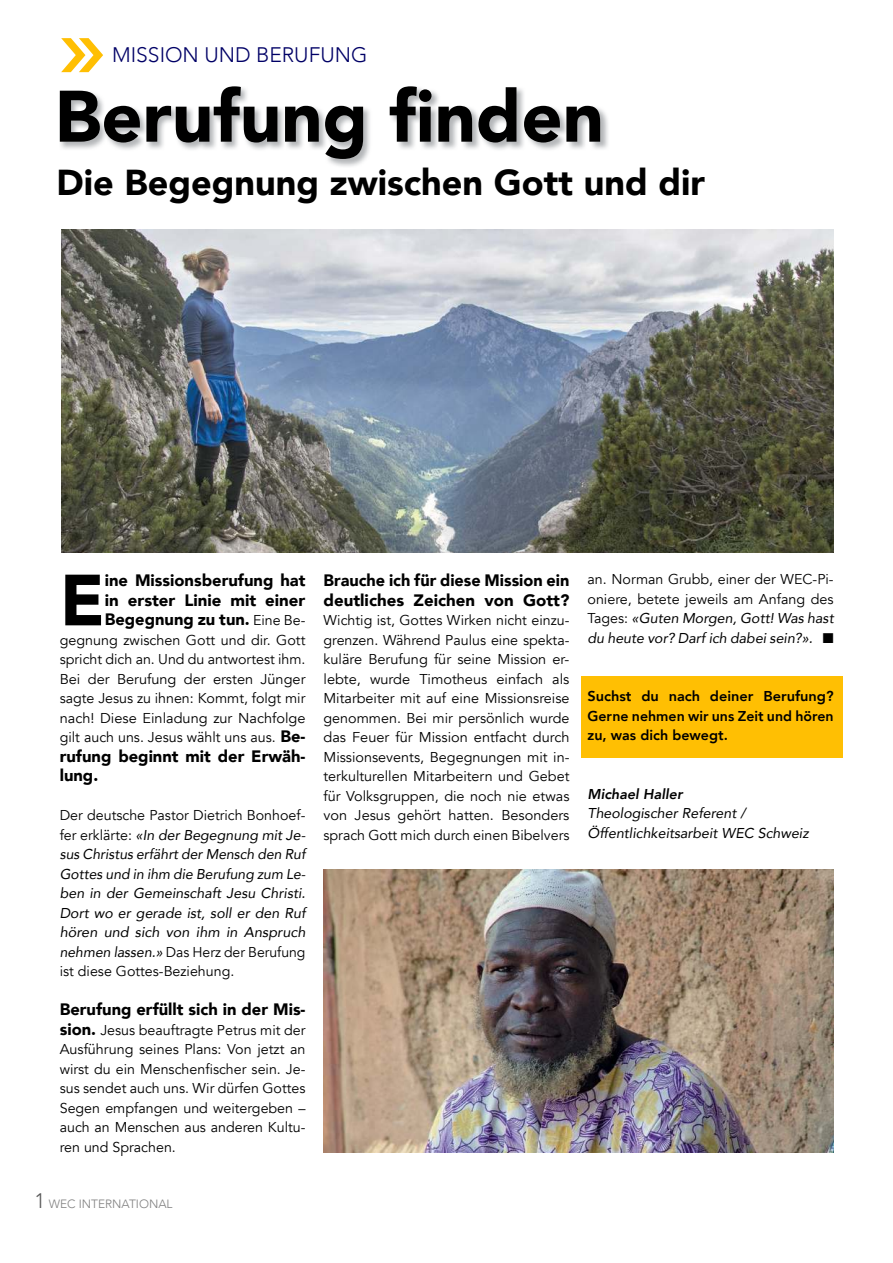
<style>
.page{position:relative;width:893px;height:1263px;background:#fff}
.page>*{position:absolute;margin:0;border:0;box-sizing:border-box;transform-origin:0 0}
.t1{font:900 72px "Avenir";color:#000}
.t2{font:900 71.55px "Avenir";color:#000}
.t3{font:900 36px "Avenir";color:#000}
.t4{font:300 21px "Avenir";color:#006}
.t5{font:900 16.5px/19.5px "Avenir";color:#000}
.t6{font:14.25px/19.5px "Avenir";color:#000;text-align:justify}
.t7{font:italic 14.25px/19.5px "Avenir";color:#000;text-align:justify}
.t8{font:800 14.25px/19.5px "Avenir";color:#000;text-align:justify}
.t9{font:italic 800 14.25px "Avenir";color:#000}
.t10{font:300 12px "Avenir";color:#7f7f7f}
.s1{font-weight:400;font-size:14.25px}
.s2{font-weight:900;font-size:16.5px}
.s3{font-style:normal}
.s4{font-size:21px;color:#575757}
.s5{font-style:italic}
</style>
<div class="page">
<div style="left:581px;top:676px;width:261px;height:81px;background:#ffbf03"></div>
<svg style="left:61px;top:38px;width:42px;height:34px"></svg>
<img style="left:60px;top:87px;width:548px;height:80px">
<img style="left:323px;top:870px;width:511px;height:282px">
<img style="left:61px;top:230px;width:773px;height:323px">
<h3 class="t4" style="left:112px;top:43px;width:257px">MISSION UND BERUFUNG</h3>
<h1 class="t1" style="left:55px;top:55px;width:551px">Berufung finden</h1>
<h3 class="t3" style="left:57px;top:167px;width:650px">Die Begegnung zwischen Gott und dir</h3>
<h2 class="t2" style="left:60px;top:570px;width:47px">E</h2>
<p class="t5" style="left:105px;top:572px;width:202px;text-align:justify">ine Missionsberufung hat in erster Linie mit einer Begegnung zu tun. <span class="s1">Eine Be-</span></p>
<p class="t6" style="left:60px;top:632px;width:247px">gegnung zwischen Gott und dir. Gott spricht dich an. Und du antwortest ihm.<br>Bei der Berufung der ersten Jünger sagte Jesus zu ihnen: Kommt, folgt mir nach! Diese Einladung zur Nachfolge gilt auch uns. Jesus wählt uns aus. <span class="s2">Be-</span></p>
<p class="t5" style="left:60px;top:748px;width:247px">rufung beginnt mit der Erwäh&shy;lung.</p>
<p class="t7" style="left:60px;top:806px;width:247px"><span class="s3">Der deutsche Pastor Dietrich Bonhoef&shy;fer erklärte:</span> «In der Begegnung mit Je&shy;sus Christus erfährt der Mensch den Ruf Gottes und in ihm die Berufung zum Le&shy;ben in der Gemeinschaft Jesu Christi.<br>Dort wo er gerade ist, soll er den Ruf hören und sich von ihm in Anspruch nehmen lassen.» <span class="s3">Das Herz der Berufung ist diese Gottes-Beziehung.</span></p>
<p class="t5" style="left:60px;top:1001px;width:247px">Berufung erfüllt sich in der Mis-</p>
<p class="t6" style="left:60px;top:1022px;width:247px"><span class="s2">sion.</span> Jesus beauftragte Petrus mit der Ausführung seines Plans: Von jetzt an wirst du ein Menschenfischer sein. Je&shy;sus sendet auch uns. Wir dürfen Gottes Segen empfangen und weitergeben – auch an Menschen aus anderen Kultu&shy;ren und Sprachen.</p>
<p class="t10" style="left:35px;top:1197px;width:139px"><span class="s4">1</span> WEC INTERNATIONAL</p>
<p class="t5" style="left:323px;top:572px;width:247px">Brauche ich für diese Mission ein deutliches Zeichen von Gott?</p>
<p class="t6" style="left:323px;top:612px;width:247px">Wichtig ist, Gottes Wirken nicht einzu&shy;grenzen. Während Paulus eine spekta&shy;kuläre Berufung für seine Mission er&shy;lebte, wurde Timotheus einfach als Mitarbeiter mit auf eine Missionsreise genommen. Bei mir persönlich wurde das Feuer für Mission entfacht durch Missionsevents, Begegnungen mit in&shy;terkulturellen Mitarbeitern und Gebet für Volksgruppen, die noch nie etwas von Jesus gehört hatten. Besonders sprach Gott mich durch einen Bibelvers</p>
<p class="t6" style="left:587px;top:571px;width:248px">an. Norman Grubb, einer der WEC-Pi&shy;oniere, betete jeweils am Anfang des Tages: <span class="s5">«Guten Morgen, Gott! Was hast du heute vor? Darf ich dabei sein?».</span> ■</p>
<p class="t8" style="left:587px;top:688px;width:248px">Suchst du nach deiner Berufung?<br>Gerne nehmen wir uns Zeit und hören zu, was dich bewegt.</p>
<p class="t9" style="left:587px;top:785px;width:97px">Michael Haller</p>
<p class="t7" style="left:587px;top:804px;width:223px">Theologischer Referent /<br>Öffentlichkeitsarbeit WEC Schweiz</p>
</div>
